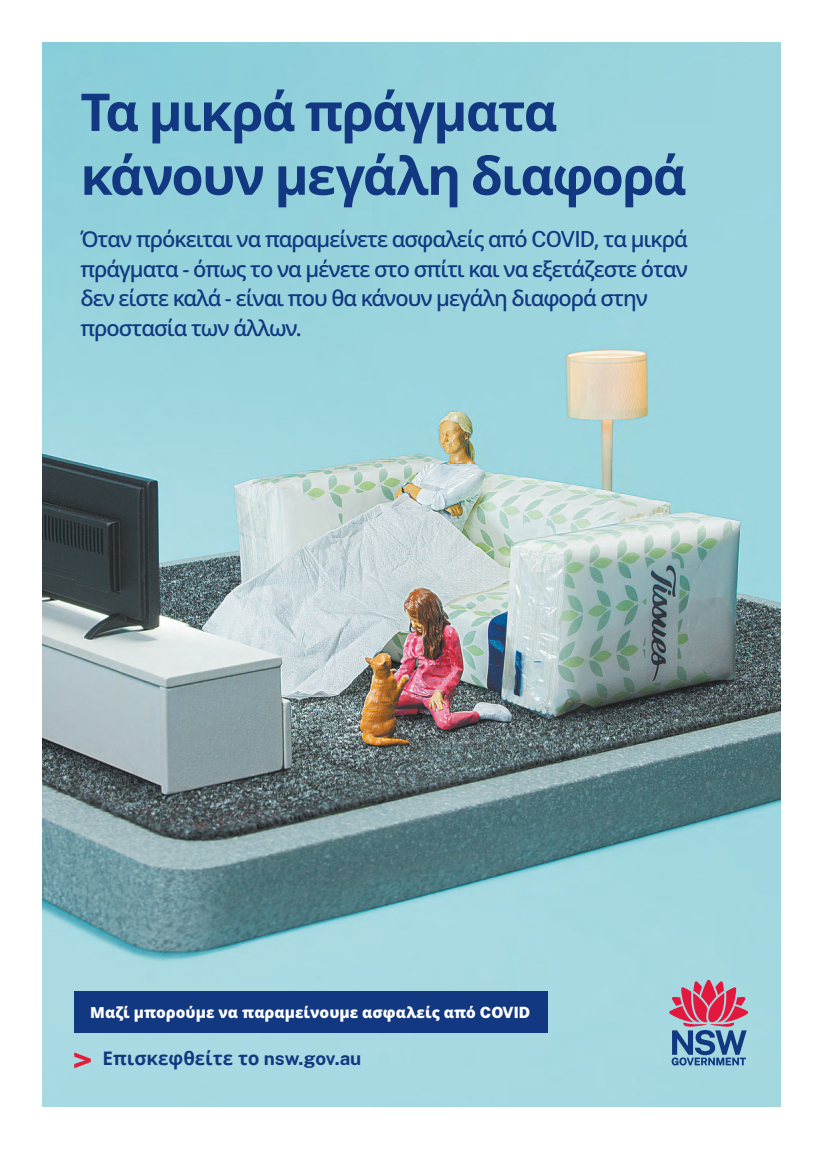
<style>
.page{position:relative;width:823px;height:1149px;background:#fff}
.page>*{position:absolute;margin:0;border:0;box-sizing:border-box;transform-origin:0 0}
.t1{font:700 52.1px/63.8px "Noto Sans";letter-spacing:-.035em;color:#113880}
.t2{font:500 21.8px/29.8px "Noto Sans";letter-spacing:-.045em;color:#113880}
.t3{font:700 18.7px "Noto Sans";color:#113880}
.t4{font:900 15.3px "Noto Sans";color:#fff}
.s1{font-family:"Public Sans"}
</style>
<div class="page">
<img style="left:43px;top:43px;width:737px;height:1063px">
<svg style="left:668px;top:979px;width:79px;height:86px;background:#9a829f"></svg>
<div style="left:74px;top:990px;width:473px;height:42px;background:#113880"></div>
<svg style="left:74px;top:1052px;width:17px;height:15px"></svg>
<h1 class="t1" style="left:80px;top:81px;width:607px">Τα μικρά πράγματα κάνουν μεγάλη διαφορά</h1>
<p class="t2" style="left:80px;top:224px;width:608px">Όταν πρόκειται να παραμείνετε ασφαλείς από <span class="s1">COVID</span>, τα μικρά πράγματα - όπως το να μένετε στο σπίτι και να εξετάζεστε όταν δεν είστε καλά - είναι που θα κάνουν μεγάλη διαφορά στην προστασία των άλλων.</p>
<p class="t4" style="left:90px;top:999px;width:441px">Μαζί μπορούμε να παραμείνουμε ασφαλείς από <span class="s1">COVID</span></p>
<p class="t3" style="left:102px;top:1045px;width:260px">Επισκεφθείτε το <span class="s1">nsw.gov.au</span></p>
</div>
